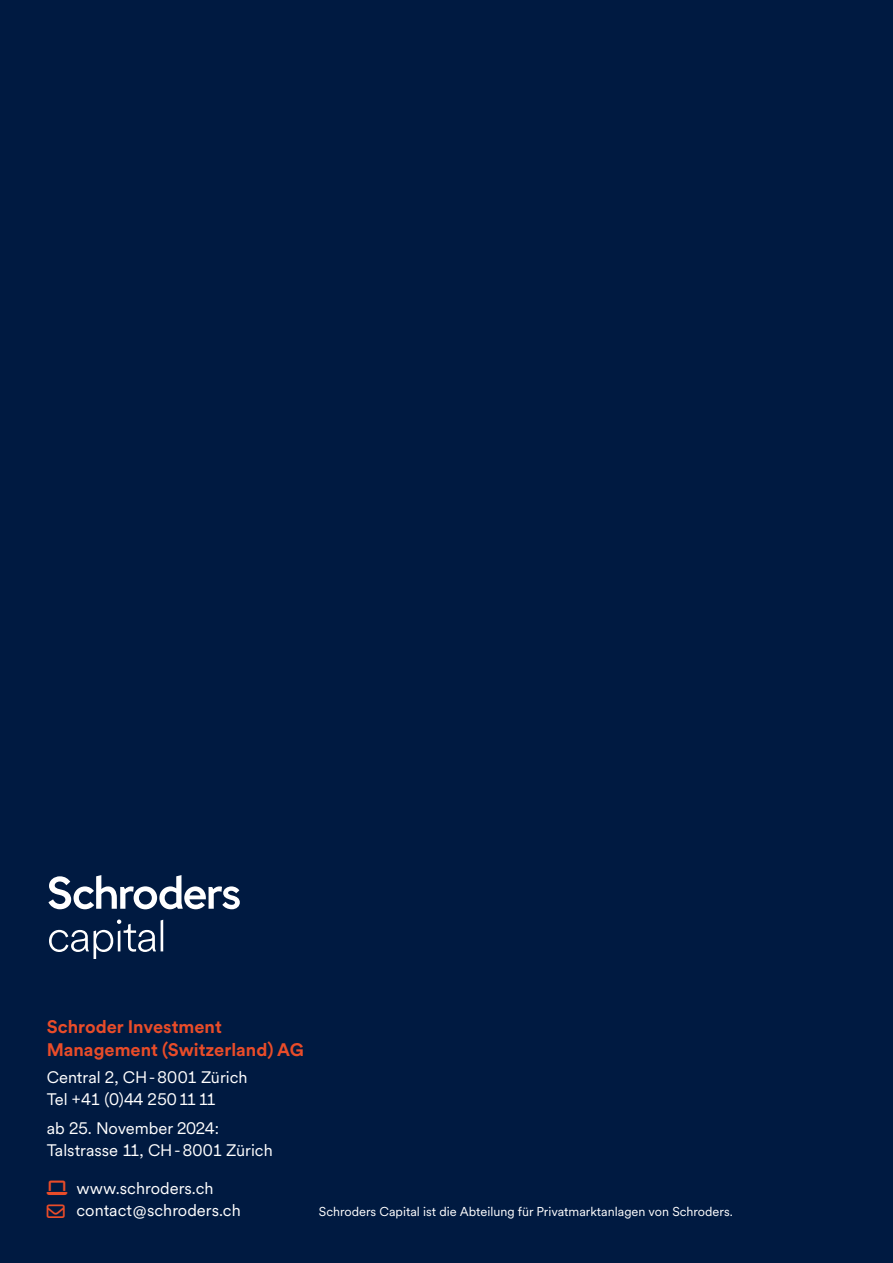
<style>
.page{position:relative;width:893px;height:1263px;background:#001a41}
.page>*{position:absolute;margin:0;border:0;box-sizing:border-box;transform-origin:0 0}
.t1{font:700 18px/22.5px "Schroders Circular";color:#e94c29}
.t2{font:16.5px/22.5px "Schroders Circular";color:#fff}
.t3{font:12.75px "Schroders Circular";color:#fff}
.s1{color:#e94c29}
</style>
<div class="page">
<svg style="left:49px;top:919px;width:114px;height:39px"></svg>
<svg style="left:48px;top:875px;width:192px;height:34px"></svg>
<p class="t1" style="left:47px;top:1015px;width:259px">Schroder Investment<br>Management (Switzerland) AG</p>
<p class="t2" style="left:47px;top:1065px;width:202px">Central 2, CH-8001 Zürich<br>Tel +41 (0)44 250 11 11</p>
<p class="t2" style="left:47px;top:1116px;width:228px">ab 25. November 2024:<br>Talstrasse 11, CH-8001 Zürich</p>
<p class="t2" style="left:77px;top:1176px;width:138px">www.schroders.ch</p>
<p class="t2" style="left:47px;top:1198px;width:195px"><span class="s1">→</span> contact@schroders.ch</p>
<p class="t3" style="left:319px;top:1203px;width:415px">Schroders Capital ist die Abteilung für Privatmarktanlagen von Schroders.</p>
</div>
